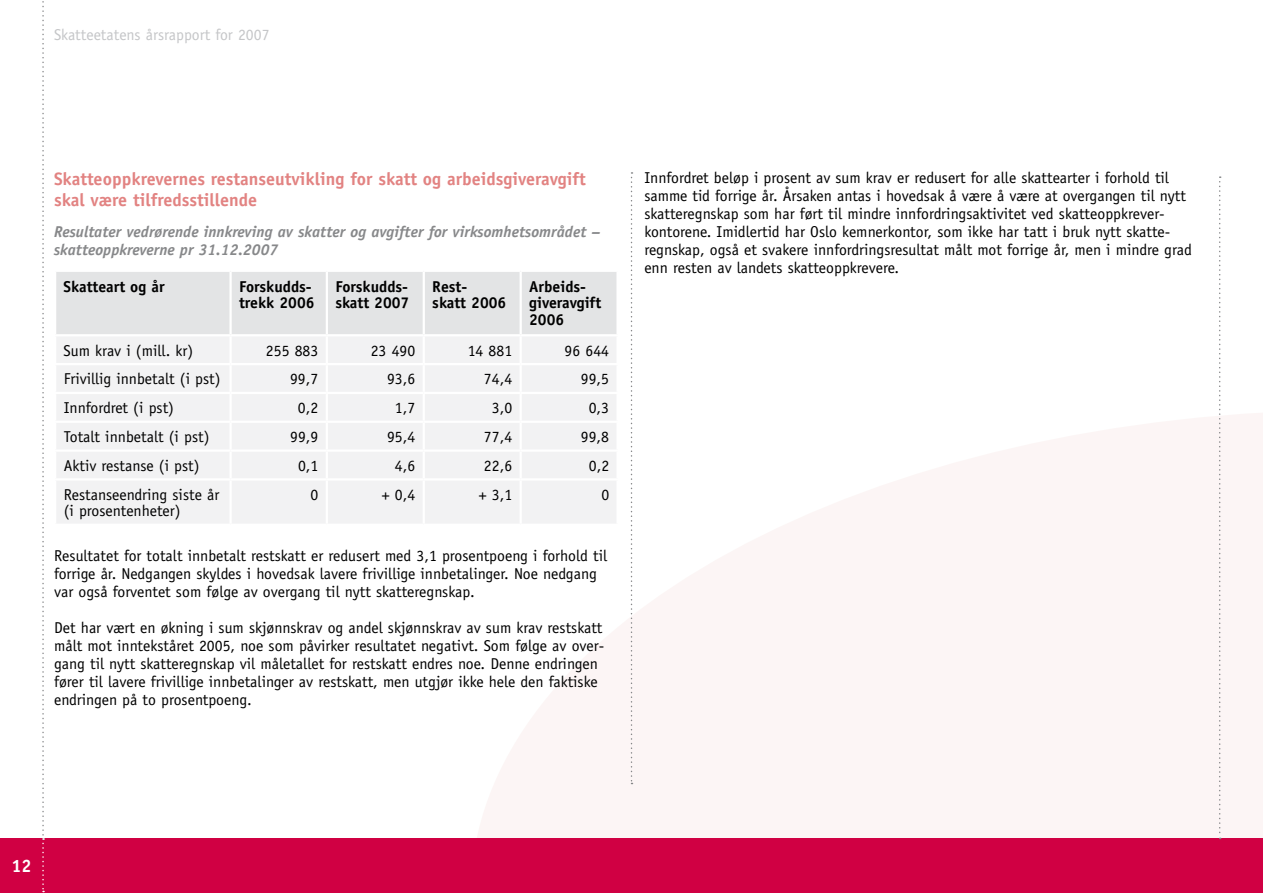
<style>
.page{position:relative;width:1263px;height:893px;background:#fff}
.page>*{position:absolute;margin:0;border:0;box-sizing:border-box;transform-origin:0 0}
.t1{font:700 18px/21px "Officina Sans";color:#e28382}
.t2{font:700 18px "Officina Sans";color:#fff}
.t3{font:15.75px/18px "Officina Sans";color:#000}
.t4{font:italic 700 15.75px/18px "Officina Sans";color:#87888a}
.t5{font:700 15.75px/16.5px "Officina Sans";color:#000}
.t6{font:15.75px "Officina Sans";color:#c5c6c8}
</style>
<div class="page">
<div style="left:0;top:839px;width:1263px;height:54px;background:#d00043"></div>
<svg style="left:42px;top:1px;width:2px;height:891px"></svg>
<svg style="left:631px;top:172px;width:1px;height:612px"></svg>
<svg style="left:1219px;top:176px;width:2px;height:663px"></svg>
<div style="left:56px;top:272px;width:560px;height:62px;background:#e3e4e5"></div>
<div style="left:57px;top:337px;width:559px;height:186px;background:#f2f2f3"></div>
<hr style="left:229px;top:336px;width:3px;height:27px;background:#fff">
<hr style="left:229px;top:365px;width:3px;height:27px;background:#fff">
<hr style="left:229px;top:394px;width:3px;height:27px;background:#fff">
<hr style="left:229px;top:423px;width:3px;height:26px;background:#fff">
<hr style="left:229px;top:452px;width:3px;height:26px;background:#fff">
<hr style="left:229px;top:481px;width:3px;height:43px;background:#fff">
<hr style="left:229px;top:272px;width:3px;height:62px;background:#fff">
<hr style="left:326px;top:272px;width:2px;height:62px;background:#fff">
<hr style="left:423px;top:272px;width:2px;height:62px;background:#fff">
<hr style="left:520px;top:272px;width:2px;height:62px;background:#fff">
<hr style="left:326px;top:336px;width:2px;height:27px;background:#fff">
<hr style="left:423px;top:336px;width:2px;height:27px;background:#fff">
<hr style="left:520px;top:336px;width:2px;height:27px;background:#fff">
<hr style="left:54px;top:363px;width:177px;height:2px;background:#fff">
<hr style="left:231px;top:363px;width:96px;height:2px;background:#fff">
<hr style="left:327px;top:363px;width:97px;height:2px;background:#fff">
<hr style="left:326px;top:365px;width:2px;height:27px;background:#fff">
<hr style="left:424px;top:363px;width:97px;height:2px;background:#fff">
<hr style="left:423px;top:365px;width:2px;height:27px;background:#fff">
<hr style="left:521px;top:363px;width:98px;height:2px;background:#fff">
<hr style="left:520px;top:365px;width:2px;height:27px;background:#fff">
<hr style="left:54px;top:392px;width:177px;height:2px;background:#fff">
<hr style="left:231px;top:392px;width:96px;height:2px;background:#fff">
<hr style="left:327px;top:392px;width:97px;height:2px;background:#fff">
<hr style="left:326px;top:394px;width:2px;height:27px;background:#fff">
<hr style="left:424px;top:392px;width:97px;height:2px;background:#fff">
<hr style="left:423px;top:394px;width:2px;height:27px;background:#fff">
<hr style="left:521px;top:392px;width:98px;height:2px;background:#fff">
<hr style="left:520px;top:394px;width:2px;height:27px;background:#fff">
<hr style="left:54px;top:421px;width:177px;height:2px;background:#fff">
<hr style="left:231px;top:421px;width:96px;height:2px;background:#fff">
<hr style="left:327px;top:421px;width:97px;height:2px;background:#fff">
<hr style="left:326px;top:423px;width:2px;height:26px;background:#fff">
<hr style="left:424px;top:421px;width:97px;height:2px;background:#fff">
<hr style="left:423px;top:423px;width:2px;height:26px;background:#fff">
<hr style="left:521px;top:421px;width:98px;height:2px;background:#fff">
<hr style="left:520px;top:423px;width:2px;height:26px;background:#fff">
<hr style="left:54px;top:449px;width:177px;height:3px;background:#fff">
<hr style="left:231px;top:449px;width:96px;height:3px;background:#fff">
<hr style="left:327px;top:449px;width:97px;height:3px;background:#fff">
<hr style="left:326px;top:452px;width:2px;height:26px;background:#fff">
<hr style="left:424px;top:449px;width:97px;height:3px;background:#fff">
<hr style="left:423px;top:452px;width:2px;height:26px;background:#fff">
<hr style="left:521px;top:449px;width:98px;height:3px;background:#fff">
<hr style="left:520px;top:452px;width:2px;height:26px;background:#fff">
<hr style="left:54px;top:478px;width:177px;height:3px;background:#fff">
<hr style="left:231px;top:478px;width:96px;height:3px;background:#fff">
<hr style="left:327px;top:478px;width:97px;height:3px;background:#fff">
<hr style="left:326px;top:481px;width:2px;height:43px;background:#fff">
<hr style="left:424px;top:478px;width:97px;height:3px;background:#fff">
<hr style="left:423px;top:481px;width:2px;height:43px;background:#fff">
<hr style="left:521px;top:478px;width:98px;height:3px;background:#fff">
<hr style="left:520px;top:481px;width:2px;height:43px;background:#fff">
<p class="t6" style="left:54px;top:26px;width:217px">Skatteetatens årsrapport for 2007</p>
<p class="t1" style="left:54px;top:168px;width:533px">Skatteoppkrevernes restanseutvikling for skatt og arbeidsgiveravgift skal være tilfredsstillende</p>
<p class="t4" style="left:54px;top:223px;width:548px">Resultater vedrørende innkreving av skatter og avgifter for virksomhetsområdet – skatteoppkreverne pr 31.12.2007</p>
<p class="t5" style="left:64px;top:278px;width:102px">Skatteart og år</p>
<p class="t5" style="left:239px;top:278px;width:77px">Forskudds&shy;trekk 2006</p>
<p class="t5" style="left:335px;top:278px;width:75px">Forskudds&shy;skatt 2007</p>
<p class="t5" style="left:432px;top:278px;width:75px">Rest-<br>skatt 2006</p>
<p class="t5" style="left:529px;top:278px;width:74px">Arbeids&shy;giveravgift<br>2006</p>
<p class="t3" style="left:64px;top:341px;width:131px">Sum krav i (mill. kr)</p>
<p class="t3" style="left:266px;top:341px;width:54px">255 883</p>
<p class="t3" style="left:371px;top:341px;width:46px">23 490</p>
<p class="t3" style="left:468px;top:341px;width:46px">14 881</p>
<p class="t3" style="left:565px;top:341px;width:46px">96 644</p>
<p class="t3" style="left:64px;top:370px;width:158px">Frivillig innbetalt (i pst)</p>
<p class="t3" style="left:290px;top:370px;width:30px">99,7</p>
<p class="t3" style="left:387px;top:370px;width:30px">93,6</p>
<p class="t3" style="left:484px;top:370px;width:30px">74,4</p>
<p class="t3" style="left:581px;top:370px;width:30px">99,5</p>
<p class="t3" style="left:64px;top:399px;width:112px">Innfordret (i pst)</p>
<p class="t3" style="left:298px;top:399px;width:22px">0,2</p>
<p class="t3" style="left:395px;top:399px;width:22px">1,7</p>
<p class="t3" style="left:492px;top:399px;width:22px">3,0</p>
<p class="t3" style="left:589px;top:399px;width:22px">0,3</p>
<p class="t3" style="left:64px;top:428px;width:147px">Totalt innbetalt (i pst)</p>
<p class="t3" style="left:290px;top:428px;width:30px">99,9</p>
<p class="t3" style="left:387px;top:428px;width:30px">95,4</p>
<p class="t3" style="left:484px;top:428px;width:30px">77,4</p>
<p class="t3" style="left:581px;top:428px;width:30px">99,8</p>
<p class="t3" style="left:64px;top:457px;width:137px">Aktiv restanse (i pst)</p>
<p class="t3" style="left:298px;top:457px;width:22px">0,1</p>
<p class="t3" style="left:395px;top:457px;width:22px">4,6</p>
<p class="t3" style="left:484px;top:457px;width:30px">22,6</p>
<p class="t3" style="left:589px;top:457px;width:22px">0,2</p>
<p class="t3" style="left:64px;top:486px;width:157px;line-height:16.5px">Restanseendring siste år (i prosentenheter)</p>
<p class="t3" style="left:311px;top:485px;width:9px">0</p>
<p class="t3" style="left:382px;top:485px;width:35px">+ 0,4</p>
<p class="t3" style="left:479px;top:485px;width:35px">+ 3,1</p>
<p class="t3" style="left:601px;top:485px;width:9px">0</p>
<p class="t3" style="left:54px;top:547px;width:554px">Resultatet for totalt innbetalt restskatt er redusert med 3,1 prosentpoeng i forhold til forrige år. Nedgangen skyldes i hovedsak lavere frivillige innbetalinger. Noe nedgang var også forventet som følge av overgang til nytt skatteregnskap.</p>
<p class="t3" style="left:54px;top:619px;width:552px">Det har vært en økning i sum skjønnskrav og andel skjønnskrav av sum krav restskatt målt mot inntekståret 2005, noe som påvirker resultatet negativt. Som følge av over&shy;gang til nytt skatteregnskap vil måletallet for restskatt endres noe. Denne endringen fører til lavere frivillige innbetalinger av restskatt, men utgjør ikke hele den faktiske endringen på to prosentpoeng.</p>
<p class="t3" style="left:644px;top:169px;width:549px">Innfordret beløp i prosent av sum krav er redusert for alle skattearter i forhold til samme tid forrige år. Årsaken antas i hovedsak å være å være at overgangen til nytt skatteregnskap som har ført til mindre innfordringsaktivitet ved skatteoppkrever&shy;kontorene. Imidlertid har Oslo kemnerkontor, som ikke har tatt i bruk nytt skatte&shy;regnskap, også et svakere innfordringsresultat målt mot forrige år, men i mindre grad enn resten av landets skatteoppkrevere.</p>
<p class="t2" style="left:12px;top:854px;width:22px">12</p>
</div>
